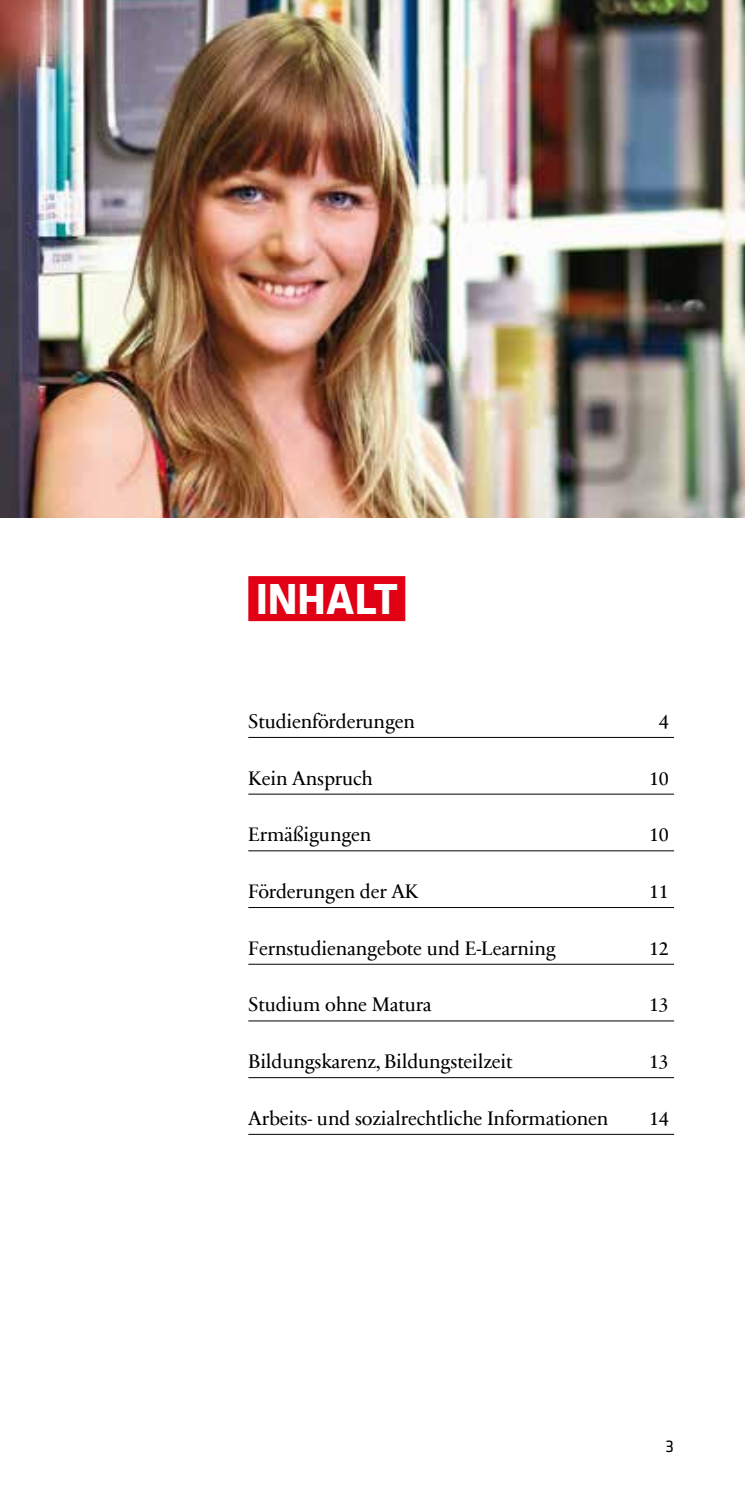
<style>
.page{position:relative;width:745px;height:1489px;background:#fff}
.page>*{position:absolute;margin:0;border:0;box-sizing:border-box;transform-origin:0 0}
.t1{font:700 45px "Klavika Basic";letter-spacing:-.02em;color:#fff}
.t2{font:20px "Sabon Next Com";letter-spacing:-.01em;color:#000}
.t3{font:17.5px "Klavika Basic";color:#000}
</style>
<div class="page">
<img style="left:0;top:0;width:744px;height:517px">
<hr style="left:248px;top:737px;width:425px;height:1px;background:#000">
<hr style="left:248px;top:793px;width:425px;height:1px;background:#000">
<hr style="left:248px;top:850px;width:425px;height:1px;background:#000">
<hr style="left:248px;top:907px;width:425px;height:1px;background:#000">
<hr style="left:248px;top:963px;width:425px;height:1px;background:#000">
<hr style="left:248px;top:1020px;width:425px;height:1px;background:#000">
<hr style="left:248px;top:1077px;width:425px;height:1px;background:#000">
<hr style="left:248px;top:1133px;width:425px;height:1px;background:#000">
<div style="left:248px;top:576px;width:157px;height:45px;background:#e20015"></div>
<h1 class="t1" style="left:255px;top:566px;width:144px">INHALT</h1>
<p class="t2" style="left:248px;top:705px;width:168px">Studienförderungen</p>
<p class="t2" style="left:658px;top:705px;width:11px">4</p>
<p class="t2" style="left:248px;top:762px;width:126px">Kein Anspruch</p>
<p class="t2" style="left:648px;top:762px;width:21px">10</p>
<p class="t2" style="left:248px;top:819px;width:125px">Ermäßigungen</p>
<p class="t2" style="left:648px;top:819px;width:21px">10</p>
<p class="t2" style="left:248px;top:875px;width:172px">Förderungen der AK</p>
<p class="t2" style="left:648px;top:875px;width:21px">11</p>
<p class="t2" style="left:248px;top:932px;width:309px">Fernstudienangebote und E-Learning</p>
<p class="t2" style="left:648px;top:932px;width:21px">12</p>
<p class="t2" style="left:248px;top:989px;width:185px">Studium ohne Matura</p>
<p class="t2" style="left:648px;top:989px;width:21px">13</p>
<p class="t2" style="left:248px;top:1045px;width:266px">Bildungskarenz, Bildungsteilzeit</p>
<p class="t2" style="left:648px;top:1045px;width:21px">13</p>
<p class="t2" style="left:248px;top:1102px;width:361px">Arbeits- und sozialrechtliche Informationen</p>
<p class="t2" style="left:648px;top:1102px;width:21px">14</p>
<p class="t3" style="left:665px;top:1434px;width:10px">3</p>
</div>
